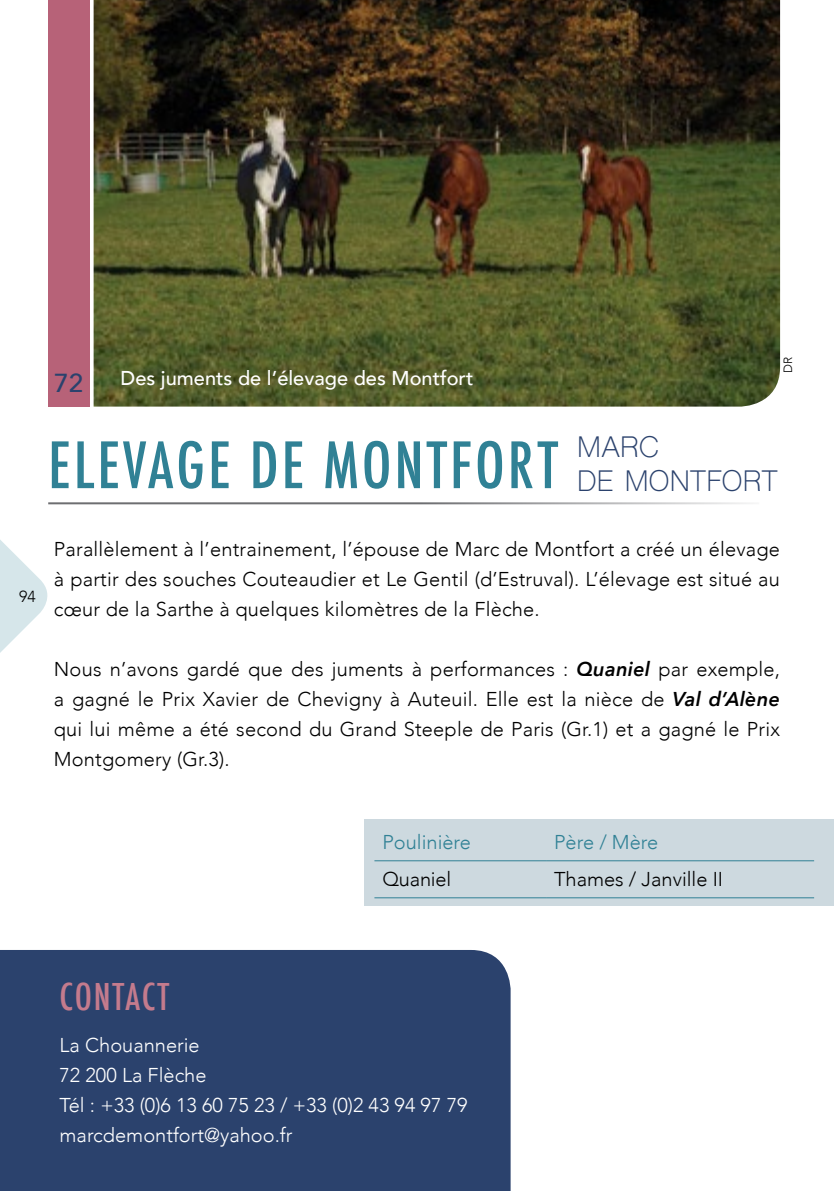
<style>
.page{position:relative;width:834px;height:1191px;background:#fff}
.page>*{position:absolute;margin:0;border:0;box-sizing:border-box;transform-origin:0 0}
.t1{font:500 condensed 62px "Futura";letter-spacing:.05em;color:#308195}
.t2{font:500 condensed 36px "Futura";letter-spacing:.045em;color:#c47b8d}
.t3{font:28px/33.6px "Shree Dev 0714";letter-spacing:.01em;color:#2b426d}
.t4{font:500 26px "Avenir Next";color:#2b426d}
.t5{font:300 20px/30px "Avenir";letter-spacing:.01em;color:#000;text-align:justify}
.t6{font:300 20px/30px "Avenir";color:#fff}
.t7{font:500 20px "Avenir";color:#fff}
.t8{font:300 20px "Avenir";color:#308195}
.t9{font:300 20px "Avenir";letter-spacing:-.01em;color:#000}
.t10{font:300 16px "Avenir";color:#000}
.t11{font:300 12px "Avenir";color:#000}
.s1{font-family:"Avenir Next";font-weight:600;font-style:italic}
</style>
<div class="page">
<svg style="left:0;top:406px;width:57px;height:247px"></svg>
<img style="left:94px;top:0;width:686px;height:406px">
<hr style="left:48px;top:502px;width:711px;height:2px;background:#6d6e71">
<div style="left:364px;top:819px;width:469px;height:87px;background:#cdd9df"></div>
<div style="left:48px;top:0;width:41px;height:406px;background:#b76278"></div>
<div style="left:0;top:950px;width:510px;height:241px;background:#2b426d"></div>
<hr style="left:374px;top:860px;width:172px;height:1px;background:#308195">
<hr style="left:546px;top:860px;width:268px;height:1px;background:#308195">
<hr style="left:374px;top:897px;width:172px;height:1px;background:#308195">
<hr style="left:546px;top:897px;width:268px;height:1px;background:#308195">
<h3 class="t4" style="left:53px;top:361px;width:32px">72</h3>
<p class="t7" style="left:120px;top:360px;width:354px">Des juments de l’élevage des Montfort</p>
<p class="t11" style="left:780px;top:373px;width:18px;rotate:-90deg">DR</p>
<h1 class="t1" style="left:48px;top:425px;width:511px">ELEVAGE DE MONTFORT</h1>
<h3 class="t3" style="left:577px;top:434px;width:202px">MARC<br>DE MONTFORT</h3>
<p class="t10" style="left:19px;top:587px;width:18px">94</p>
<p class="t5" style="left:54px;top:534px;width:727px">Parallèlement à l’entrainement, l’épouse de Marc de Montfort a créé un élevage à partir des souches Couteaudier et Le Gentil (d’Estruval). L’élevage est situé au cœur de la Sarthe à quelques kilomètres de la Flèche.</p>
<p class="t5" style="left:54px;top:654px;width:727px">Nous n’avons gardé que des juments à performances : <span class="s1">Quaniel</span> par exemple, a gagné le Prix Xavier de Chevigny à Auteuil. Elle est la nièce de <span class="s1">Val d’Alène </span>qui lui même a été second du Grand Steeple de Paris (Gr.1) et a gagné le Prix Montgomery (Gr.3).</p>
<p class="t8" style="left:382px;top:830px;width:90px">Poulinière</p>
<p class="t8" style="left:554px;top:830px;width:106px">Père / Mère</p>
<p class="t9" style="left:382px;top:867px;width:70px">Quaniel</p>
<p class="t5" style="left:554px;top:864px;width:170px">Thames / Janville II</p>
<h2 class="t2" style="left:60px;top:974px;width:111px">CONTACT</h2>
<p class="t6" style="left:60px;top:1030px;width:409px">La Chouannerie<br>72 200 La Flèche<br>Tél : +33 (0)6 13 60 75 23 / +33 (0)2 43 94 97 79 marcdemontfort@yahoo.fr</p>
</div>
